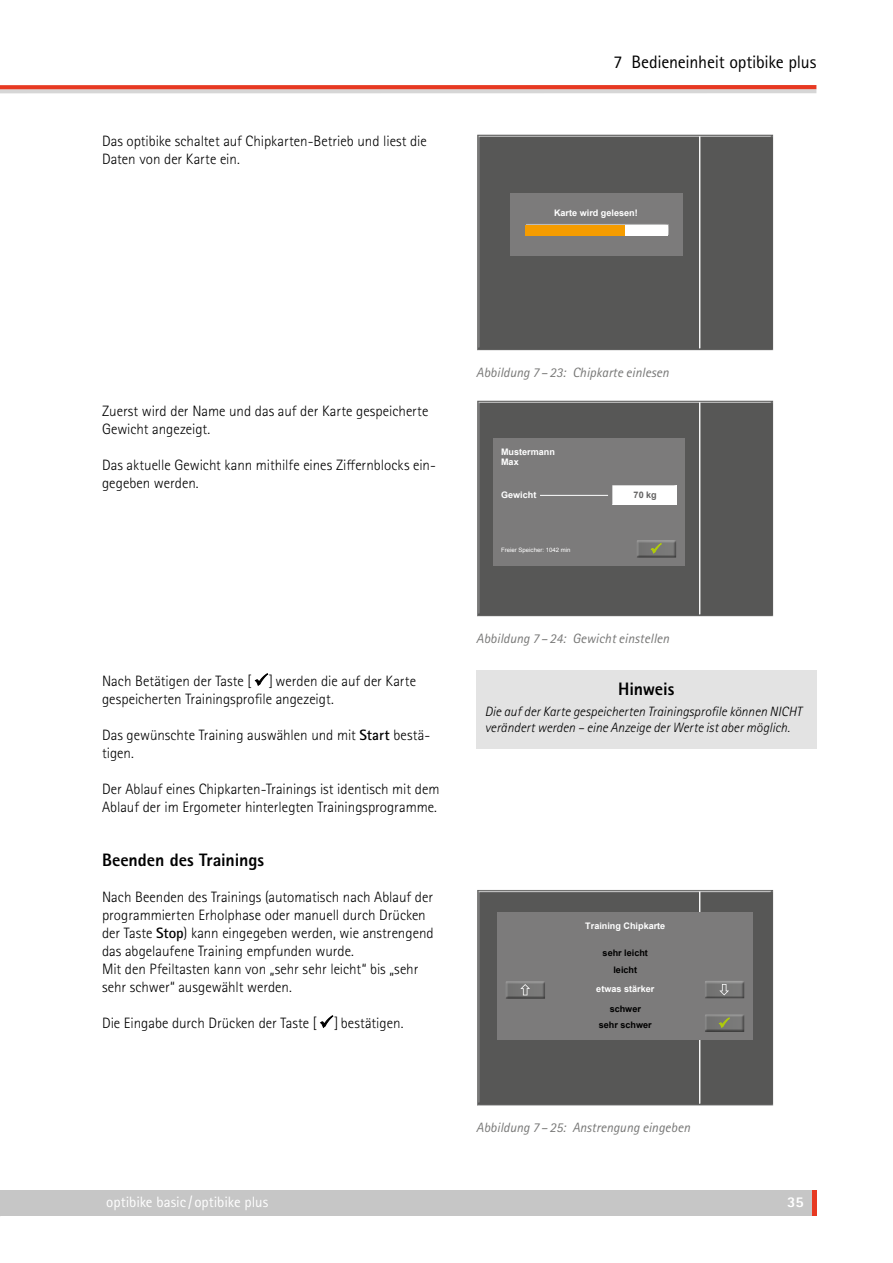
<style>
.page{position:relative;width:893px;height:1263px;background:#fff}
.page>*{position:absolute;margin:0;border:0;box-sizing:border-box;transform-origin:0 0}
.t1{font:18px "Rotis Sans Serif Pro";letter-spacing:-.015em;color:#000}
.t2{font:800 18px "Rotis Sans Serif Pro";letter-spacing:-.005em;color:#000}
.t3{font:300 15px/18px "Rotis Sans Serif Pro";letter-spacing:-.005em;color:#000}
.t4{font:15px "Rotis Sans Serif Pro";letter-spacing:-.005em;color:#fff}
.t5{font:800 15px "Rotis Sans Serif Pro";color:#fff}
.t6{font:italic 300 13.5px/16.2px "Rotis Sans Serif Pro";color:#000}
.t7{font:italic 13.5px "Rotis Sans Serif Pro";color:#777776}
.t8{font:700 9px/10.8px "Arial";color:#fff}
.t9{font:700 9px/16.5px "Arial";color:#000;text-align:center}
.t10{font:700 9px "Arial";color:#646363}
.t11{font:6px "Arial";color:#fff}
.s1{font-weight:700}
</style>
<div class="page">
<div style="left:0;top:1191px;width:815px;height:25px;background:#c6c6c6"></div>
<hr style="left:812px;top:1191px;width:4px;height:25px;background:#e73922">
<svg style="left:0;top:89px;width:816px;height:4px;background:#d8cdcc"></svg>
<svg style="left:0;top:85px;width:816px;height:4px;background:#e73d27"></svg>
<div style="left:476px;top:134px;width:298px;height:217px;background:#575756"></div>
<hr style="left:700px;top:136px;width:1px;height:212px;background:#fff">
<hr style="left:699px;top:136px;width:1px;height:212px;background:#fff">
<div style="left:510px;top:194px;width:173px;height:62px;background:#7c7b7b"></div>
<div style="left:526px;top:225px;width:99px;height:11px;background:#f59c00"></div>
<div style="left:625px;top:225px;width:42px;height:11px;background:#fff"></div>
<div style="left:476px;top:400px;width:298px;height:217px;background:#575756"></div>
<hr style="left:700px;top:402px;width:1px;height:212px;background:#fff">
<hr style="left:699px;top:402px;width:1px;height:212px;background:#fff">
<div style="left:493px;top:438px;width:191px;height:128px;background:#7c7b7b"></div>
<svg style="left:637px;top:557px;width:39px;height:1px"></svg>
<svg style="left:637px;top:540px;width:39px;height:17px"></svg>
<img style="left:612px;top:486px;width:64px;height:19px">
<hr style="left:540px;top:495px;width:68px;height:1px;background:#fff">
<svg style="left:255px;top:673px;width:13px;height:13px"></svg>
<div style="left:476px;top:670px;width:340px;height:79px;background:#e3e3e3"></div>
<svg style="left:320px;top:1015px;width:13px;height:13px"></svg>
<div style="left:476px;top:889px;width:298px;height:217px;background:#575756"></div>
<hr style="left:700px;top:892px;width:1px;height:211px;background:#fff">
<hr style="left:699px;top:892px;width:1px;height:211px;background:#fff">
<div style="left:497px;top:912px;width:256px;height:128px;background:#7c7b7b"></div>
<svg style="left:744px;top:1016px;width:1px;height:16px"></svg>
<svg style="left:705px;top:1014px;width:39px;height:18px"></svg>
<div style="left:703px;top:980px;width:44px;height:20px;background:linear-gradient(to right,#6a6a6a,#6e6d6d)"></div>
<svg style="left:506px;top:981px;width:39px;height:18px"></svg>
<svg style="left:705px;top:981px;width:39px;height:17px"></svg>
<p class="t3" style="left:102px;top:132px;width:326px">Das optibike schaltet auf Chipkarten-Betrieb und liest die<br>Daten von der Karte ein.</p>
<p class="t1" style="left:613px;top:51px;width:204px">7 Bedieneinheit optibike plus</p>
<p class="t8" style="left:554px;top:208px;width:85px">Karte wird gelesen!</p>
<p class="t3" style="left:102px;top:402px;width:328px">Zuerst wird der Name und das auf der Karte gespeicherte<br>Gewicht angezeigt.</p>
<p class="t3" style="left:102px;top:456px;width:334px">Das aktuelle Gewicht kann mithilfe eines Ziffernblocks ein&shy;gegeben werden.</p>
<p class="t3" style="left:102px;top:672px;width:316px">Nach Betätigen der Taste [ ] werden die auf der Karte gespeicherten Trainingsprofile angezeigt.</p>
<p class="t3" style="left:102px;top:726px;width:330px">Das gewünschte Training auswählen und mit <span class="s1">Start</span> bestä&shy;tigen.</p>
<p class="t3" style="left:102px;top:780px;width:339px">Der Ablauf eines Chipkarten-Trainings ist identisch mit dem<br>Ablauf der im Ergometer hinterlegten Trainingsprogramme.</p>
<p class="t2" style="left:102px;top:848px;width:164px">Beenden des Trainings</p>
<p class="t3" style="left:102px;top:888px;width:333px">Nach Beenden des Trainings (automatisch nach Ablauf der programmierten Erholphase oder manuell durch Drücken der Taste <span class="s1">Stop</span>) kann eingegeben werden, wie anstrengend das abgelaufene Training empfunden wurde.<br>Mit den Pfeiltasten kann von „sehr sehr leicht“ bis „sehr sehr schwer“ ausgewählt werden.</p>
<p class="t3" style="left:102px;top:1014px;width:303px">Die Eingabe durch Drücken der Taste [ ] bestätigen.</p>
<p class="t7" style="left:476px;top:364px;width:194px">Abbildung 7–23: Chipkarte einlesen</p>
<p class="t8" style="left:501px;top:446px;width:55px">Mustermann<br>Max</p>
<p class="t8" style="left:501px;top:490px;width:37px">Gewicht</p>
<p class="t10" style="left:634px;top:489px;width:25px">70 kg</p>
<p class="t11" style="left:501px;top:546px;width:71px">Freier Speicher: 1042 min</p>
<p class="t7" style="left:476px;top:630px;width:195px">Abbildung 7–24: Gewicht einstellen</p>
<p class="t2" style="left:618px;top:678px;width:58px">Hinweis</p>
<p class="t6" style="left:485px;top:703px;width:318px">Die auf der Karte gespeicherten Trainingsprofile können NICHT verändert werden – eine Anzeige der Werte ist aber möglich.</p>
<p class="t8" style="left:585px;top:921px;width:82px">Training Chipkarte</p>
<p class="t9" style="left:603px;top:945px;width:47px">sehr leicht leicht</p>
<p class="t8" style="left:596px;top:984px;width:59px">etwas stärker</p>
<p class="t9" style="left:599px;top:1000px;width:54px">schwer<br>sehr schwer</p>
<p class="t7" style="left:476px;top:1119px;width:215px">Abbildung 7–25: Anstrengung eingeben</p>
<p class="t4" style="left:106px;top:1193px;width:163px">optibike basic / optibike plus</p>
<p class="t5" style="left:787px;top:1193px;width:18px">35</p>
</div>
